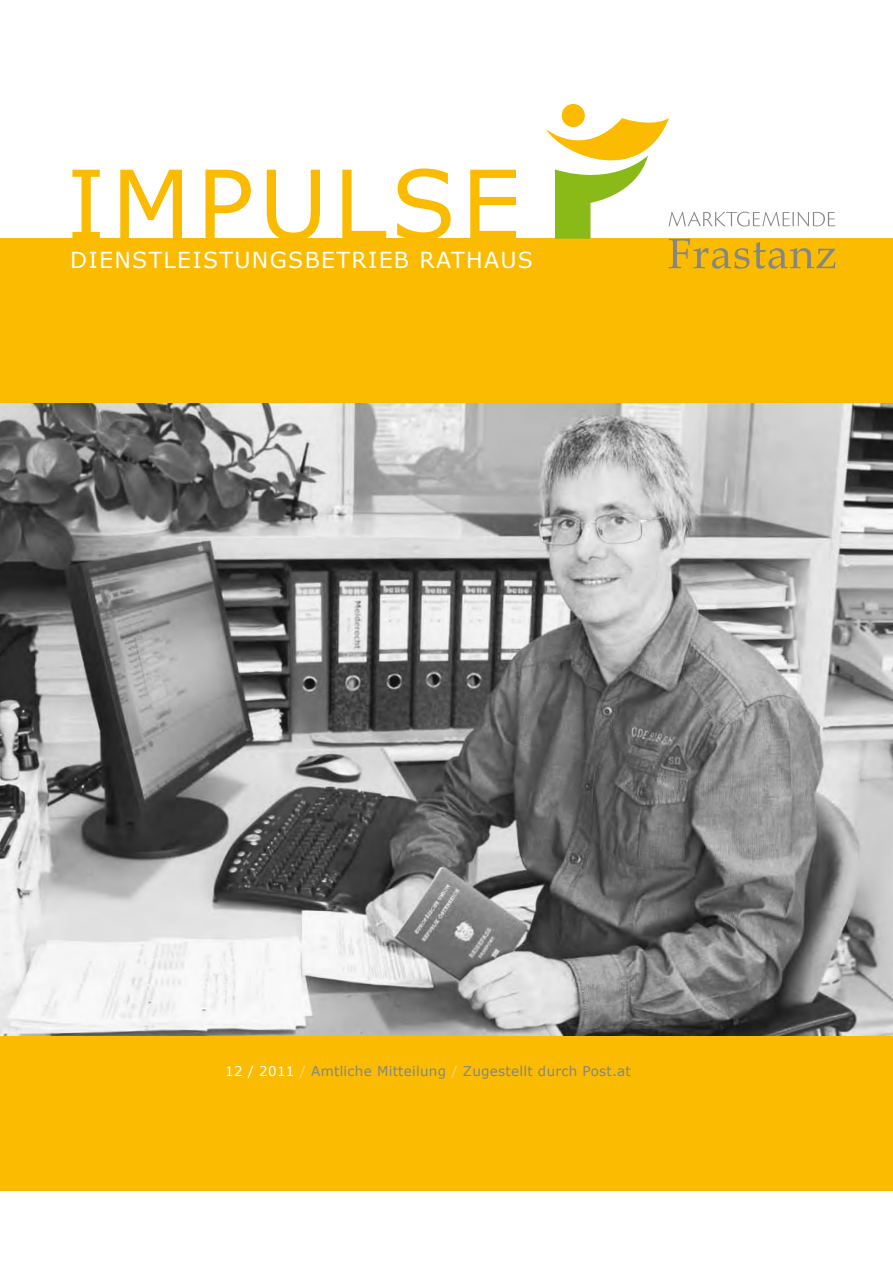
<style>
.page{position:relative;width:893px;height:1263px;background:#fff}
.page>*{position:absolute;margin:0;border:0;box-sizing:border-box;transform-origin:0 0}
.t1{font:95.4px "Verdana";letter-spacing:.05em;color:#fabb00}
.t2{font:22.05px "Verdana";letter-spacing:.06em;color:#fff}
.t3{font:13.5px "Verdana";letter-spacing:.02em;color:#848687}
.s1{color:#fff}
.s2{color:#fed57a}
</style>
<div class="page">
<div style="left:0;top:417px;width:893px;height:774px;background:#fabb00"></div>
<div style="left:0;top:239px;width:893px;height:165px;background:#fabb00"></div>
<div style="left:562px;top:104px;width:23px;height:23px;background:#fabb00;border-radius:50%"></div>
<svg style="left:546px;top:118px;width:290px;height:151px"></svg>
<img style="left:0;top:404px;width:893px;height:632px">
<h1 class="t1" style="left:66px;top:144px;width:457px">IMPULSE</h1>
<h2 class="t2" style="left:70px;top:246px;width:464px">DIENSTLEISTUNGSBETRIEB RA THAUS</h2>
<p class="t3" style="left:225px;top:1062px;width:407px"><span class="s1">12 / 2011</span> <span class="s2">/</span> AMTLICHE M ITTEILUNG <span class="s2">/</span> ZUGESTELLT DURCH POST.AT</p>
</div>
